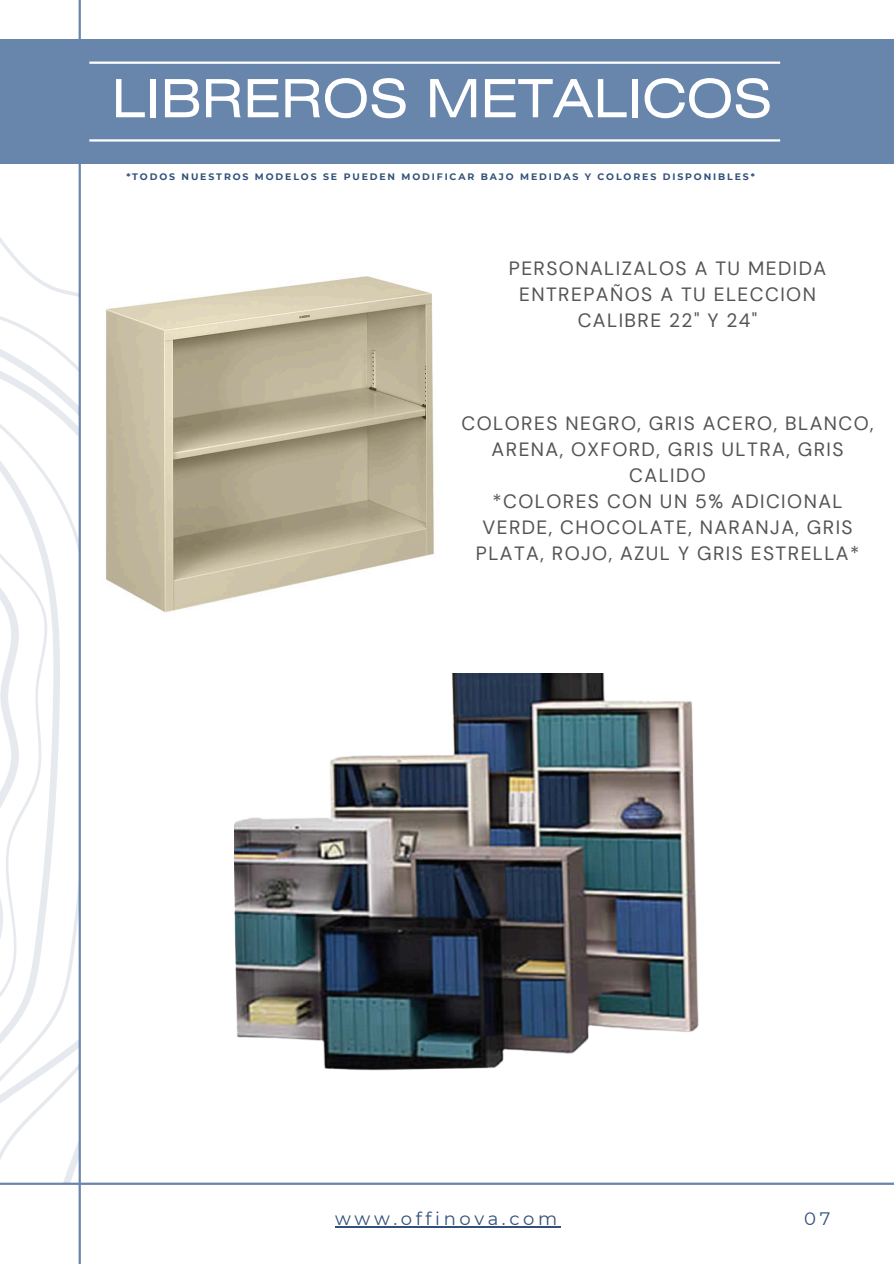
<style>
.page{position:relative;width:894px;height:1264px;background:#fff}
.page>*{position:absolute;margin:0;border:0;box-sizing:border-box;transform-origin:0 0}
.t1{font:52.5px "Helios Ext";color:#fff}
.t2{font:19.2px/25.8px "DM Sans";letter-spacing:.075em;color:#545454;text-align:center}
.t3{font:18px "Montserrat";letter-spacing:.2em;color:#31517a}
.t4{font:700 9.3px "Montserrat";letter-spacing:.2em;color:#31517a}
</style>
<div class="page">
<div style="left:0;top:39px;width:893px;height:125px;background:#6885ab"></div>
<hr style="left:89px;top:62px;width:691px;height:2px;background:#fff">
<hr style="left:89px;top:139px;width:691px;height:3px;background:#fff">
<hr style="left:0;top:1182px;width:893px;height:2px;background:#6885ab">
<hr style="left:79px;top:0;width:2px;height:1263px;background:#6885ab">
<svg style="left:0;top:164px;width:79px;height:1019px"></svg>
<img style="left:106px;top:276px;width:328px;height:337px">
<img style="left:234px;top:673px;width:465px;height:398px">
<hr style="left:335px;top:1226px;width:225px;height:1px;background:#31517a">
<h2 class="t1" style="left:112px;top:79px;width:662px">LIBREROS METALICOS</h2>
<h2 class="t4" style="left:126px;top:171px;width:629px">*TODOS NUESTROS MODELOS SE PUEDEN MODIFICAR BAJO MEDIDAS Y COLORES DISPONIBLES*</h2>
<p class="t2" style="left:508px;top:255px;width:319px">PERSONALIZALOS A TU MEDIDA<br>ENTREPAÑOS A TU ELECCION<br>CALIBRE 22" Y 24"</p>
<h3 class="t2" style="left:461px;top:411px;width:413px">COLORES NEGRO, GRIS ACERO, BLANCO,<br>ARENA, OXFORD, GRIS ULTRA, GRIS<br>CALIDO<br>*COLORES CON UN 5% ADICIONAL<br>VERDE, CHOCOLATE, NARANJA, GRIS<br>PLATA, ROJO, AZUL Y GRIS ESTRELLA*</h3>
<p class="t3" style="left:335px;top:1207px;width:223px">www.offinova.com</p>
<p class="t3" style="left:804px;top:1207px;width:28px">07</p>
</div>
